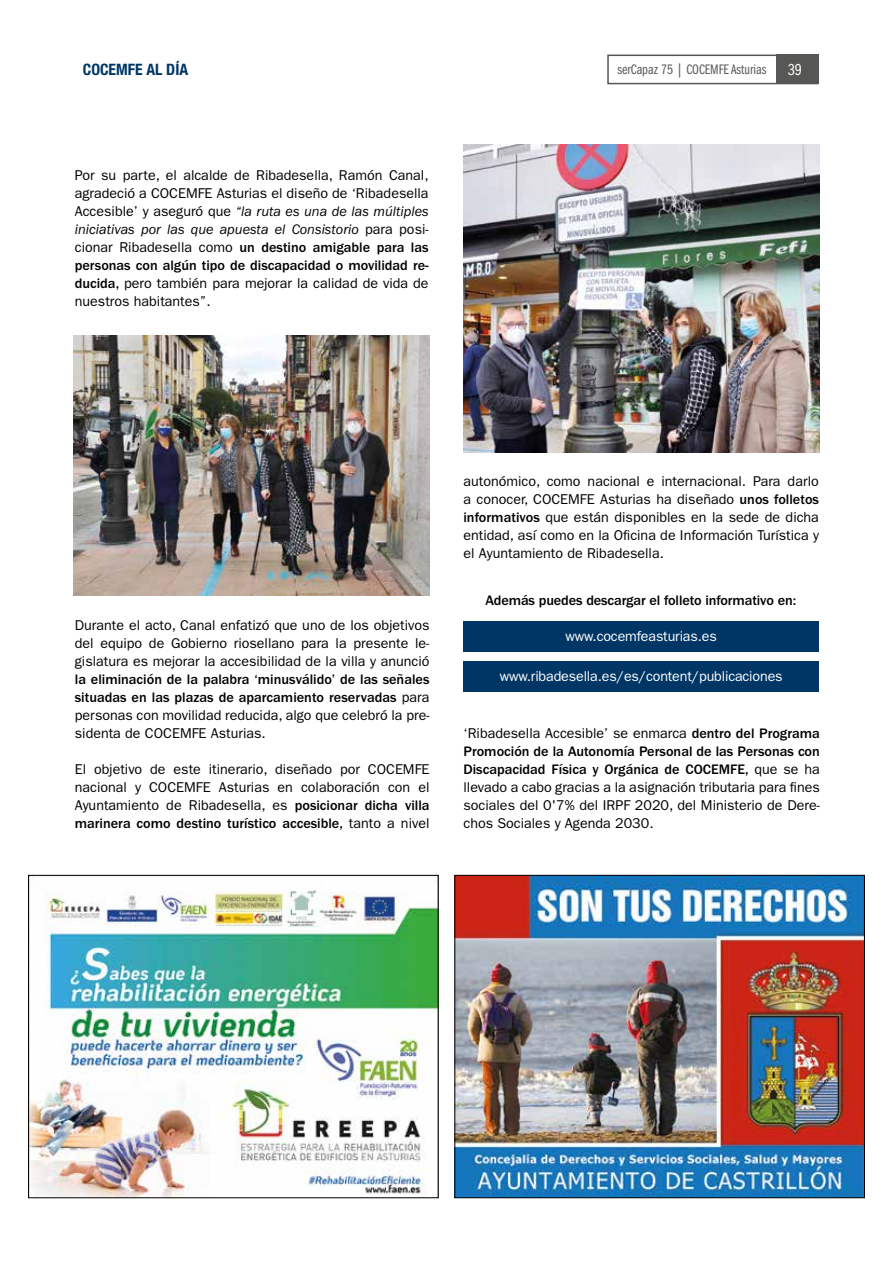
<style>
.page{position:relative;width:893px;height:1263px;background:#fff}
.page>*{position:absolute;margin:0;border:0;box-sizing:border-box;transform-origin:0 0}
.t1{font:16.5px "ITC Franklin Gothic Std Bk Cp";color:#fff}
.t2{font:700 condensed 15.75px "Helvetica Neue LT Std";color:#003665}
.t3{font:14.25px/18px "ITC Franklin Gothic Std";color:#000;text-align:justify}
.t4{font:500 14.25px/18px "ITC Franklin Gothic Std";color:#000;text-align:justify}
.t5{font:14.25px "ITC Franklin Gothic Std";letter-spacing:-.01em;color:#fff}
.t6{font:14.25px "ITC Franklin Gothic Std Bk Cp";color:#575756}
.s1{font-style:italic}
.s2{font-weight:500}
.s3{font-weight:400}
</style>
<div class="page">
<div style="left:607px;top:55px;width:212px;height:29px;border:2px solid #575756"></div>
<div style="left:776px;top:55px;width:42px;height:29px;background:#575756"></div>
<img style="left:463px;top:145px;width:356px;height:307px">
<img style="left:74px;top:336px;width:355px;height:259px">
<div style="left:463px;top:621px;width:356px;height:30px;background:#003665"></div>
<div style="left:463px;top:661px;width:356px;height:30px;background:#003665"></div>
<img style="left:30px;top:877px;width:406px;height:319px">
<div style="left:28px;top:875px;width:410px;height:323px;border:1px solid #000"></div>
<img style="left:456px;top:877px;width:407px;height:319px">
<div style="left:454px;top:875px;width:411px;height:323px;border:1px solid #000"></div>
<p class="t2" style="left:83px;top:60px;width:107px">COCEMFE AL DÍA</p>
<p class="t3" style="left:75px;top:166px;width:355px">Por su parte, el alcalde de Ribadesella, Ramón Canal, agradeció a COCEMFE Asturias el diseño de ‘Ribadesella Accesible’ y aseguró que <span class="s1">“la ruta es una de las múltiples iniciativas por las que apuesta el Consistorio</span> para posi&shy;cionar Ribadesella como <span class="s2">un destino amigable para las personas con algún tipo de discapacidad o movilidad re&shy;ducida,</span> pero también para mejorar la calidad de vida de nuestros habitantes”.</p>
<p class="t6" style="left:617px;top:62px;width:150px">serCapaz 75 | COCEMFE Asturias</p>
<p class="t1" style="left:788px;top:61px;width:16px">39</p>
<p class="t3" style="left:75px;top:616px;width:356px">Durante el acto, Canal enfatizó que uno de los objetivos del equipo de Gobierno riosellano para la presente le&shy;gislatura es mejorar la accesibilidad de la villa y anunció</p>
<p class="t4" style="left:75px;top:670px;width:356px">la eliminación de la palabra ‘minusválido’ de las señales situadas en las plazas de aparcamiento reservadas <span class="s3">para personas con movilidad reducida, algo que celebró la pre&shy;sidenta de COCEMFE Asturias.</span></p>
<p class="t3" style="left:75px;top:760px;width:356px">El objetivo de este itinerario, diseñado por COCEMFE nacional y COCEMFE Asturias en colaboración con el Ayuntamiento de Ribadesella, es <span class="s2">posicionar dicha villa marinera como destino turístico accesible,</span> tanto a nivel</p>
<p class="t3" style="left:463px;top:472px;width:357px">autonómico, como nacional e internacional. Para darlo a conocer, COCEMFE Asturias ha diseñado <span class="s2">unos folletos informativos</span> que están disponibles en la sede de dicha entidad, así como en la Oficina de Información Turística y el Ayuntamiento de Ribadesella.</p>
<p class="t4" style="left:485px;top:591px;width:312px">Además puedes descargar el folleto informativo en:</p>
<p class="t5" style="left:566px;top:628px;width:153px">www.cocemfeasturias.es</p>
<p class="t5" style="left:500px;top:668px;width:284px">www.ribadesella.es/es/content/publicaciones</p>
<p class="t3" style="left:463px;top:724px;width:358px">‘Ribadesella Accesible’ se enmarca <span class="s2">dentro del Programa Promoción de la Autonomía Personal de las Personas con Discapacidad Física y Orgánica de COCEMFE,</span> que se ha llevado a cabo gracias a la asignación tributaria para fines sociales del 0'7% del IRPF 2020, del Ministerio de Dere&shy;chos Sociales y Agenda 2030.</p>
</div>
